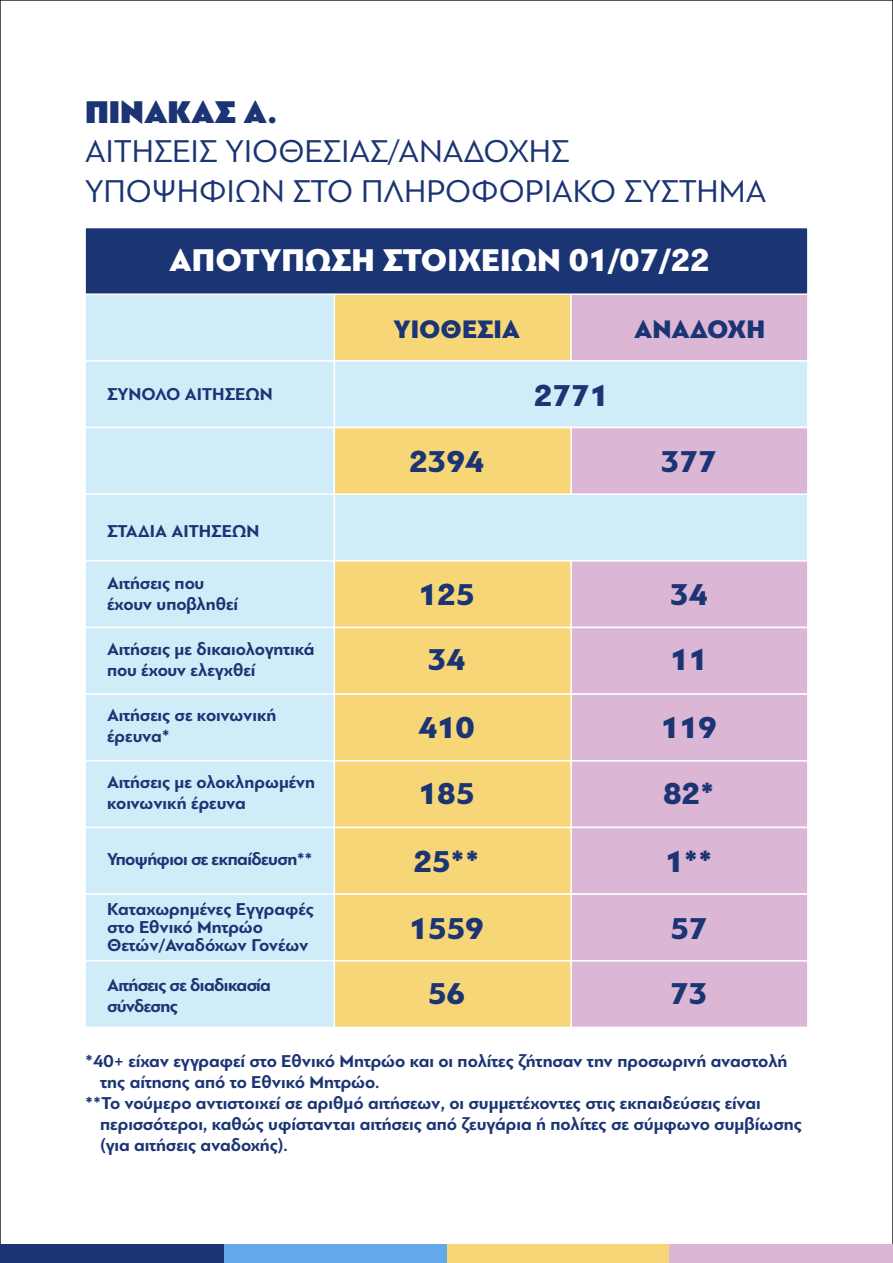
<style>
.page{position:relative;width:893px;height:1263px;background:#fff}
.page>*{position:absolute;margin:0;border:0;box-sizing:border-box;transform-origin:0 0}
.t1{font:33px/39.6px "PF Bague Sans Pro";color:#1b3474}
.t2{font:900 33px "PF Bague Sans Pro";color:#fff}
.t3{font:33px "PF Bague Sans Pro U Black";color:#1b3474}
.t4{font:900 31.65px/66.4px "PF Bague Sans Pro";color:#1b3474;text-align:center}
.t5{font:900 26.55px "PF Bague Sans Pro";color:#1b3474}
.t6{font:700 18px/21px "PF Bague Sans Pro";color:#1b3474}
.t7{font:700 18px/21px "PF Bague Sans Pro";letter-spacing:-.03em;color:#1b3474}
</style>
<div class="page">
<div style="left:446px;top:1244px;width:224px;height:19px;background:#f7d678"></div>
<div style="left:223px;top:1244px;width:223px;height:19px;background:#63a9e9"></div>
<div style="left:0;top:1244px;width:223px;height:19px;background:#1b3474"></div>
<div style="left:670px;top:1244px;width:223px;height:19px;background:#dbb6d5"></div>
<div style="left:84px;top:293px;width:725px;height:69px;background:#d1ecf9;border:2px solid #fff"></div>
<div style="left:334px;top:293px;width:238px;height:69px;background:#f7d678"></div>
<div style="left:570px;top:293px;width:239px;height:69px;background:#dbb6d5;border:2px solid #fff"></div>
<div style="left:84px;top:360px;width:725px;height:68px;background:#d1ecf9;border:2px solid #fff"></div>
<div style="left:84px;top:493px;width:725px;height:69px;background:#d1ecf9;border:2px solid #fff"></div>
<div style="left:84px;top:560px;width:725px;height:68px;background:#d1ecf9;border:2px solid #fff"></div>
<div style="left:84px;top:627px;width:725px;height:68px;background:#d1ecf9;border:2px solid #fff"></div>
<div style="left:84px;top:693px;width:725px;height:68px;background:#d1ecf9;border:2px solid #fff"></div>
<div style="left:84px;top:760px;width:725px;height:68px;background:#d1ecf9;border:2px solid #fff"></div>
<div style="left:84px;top:827px;width:725px;height:68px;background:#d1ecf9;border:2px solid #fff"></div>
<div style="left:84px;top:893px;width:725px;height:68px;background:#d1ecf9;border:2px solid #fff"></div>
<div style="left:570px;top:560px;width:239px;height:68px;background:#dbb6d5;border:2px solid #fff"></div>
<div style="left:570px;top:627px;width:239px;height:68px;background:#dbb6d5;border:2px solid #fff"></div>
<div style="left:570px;top:693px;width:239px;height:68px;background:#dbb6d5;border:2px solid #fff"></div>
<div style="left:570px;top:760px;width:239px;height:68px;background:#dbb6d5;border:2px solid #fff"></div>
<div style="left:334px;top:560px;width:238px;height:68px;background:#f7d678;border:2px solid #fff"></div>
<div style="left:334px;top:627px;width:238px;height:68px;background:#f7d678;border:2px solid #fff"></div>
<div style="left:334px;top:693px;width:238px;height:68px;background:#f7d678;border:2px solid #fff"></div>
<div style="left:334px;top:760px;width:238px;height:68px;background:#f7d678;border:2px solid #fff"></div>
<div style="left:570px;top:827px;width:239px;height:68px;background:#dbb6d5;border:2px solid #fff"></div>
<div style="left:334px;top:827px;width:238px;height:68px;background:#f7d678;border:2px solid #fff"></div>
<div style="left:570px;top:893px;width:239px;height:68px;background:#dbb6d5;border:2px solid #fff"></div>
<div style="left:334px;top:893px;width:238px;height:68px;background:#f7d678;border:2px solid #fff"></div>
<div style="left:84px;top:960px;width:725px;height:68px;background:#d1ecf9;border:2px solid #fff"></div>
<div style="left:570px;top:960px;width:239px;height:68px;background:#dbb6d5;border:2px solid #fff"></div>
<div style="left:334px;top:960px;width:238px;height:68px;background:#f7d678;border:2px solid #fff"></div>
<div style="left:84px;top:227px;width:725px;height:68px;background:#1b3474;border:2px solid #fff"></div>
<hr style="left:334px;top:361px;width:1px;height:66px;background:#fff">
<hr style="left:334px;top:494px;width:1px;height:67px;background:#fff">
<div style="left:84px;top:427px;width:725px;height:68px;background:#d1ecf9;border:2px solid #fff"></div>
<div style="left:570px;top:427px;width:239px;height:68px;background:#dbb6d5;border:2px solid #fff"></div>
<div style="left:334px;top:427px;width:238px;height:68px;background:#f7d678;border:2px solid #fff"></div>
<h1 class="t3" style="left:85px;top:91px;width:194px">ΠΙΝΑΚΑΣ Α.</h1>
<h1 class="t1" style="left:85px;top:132px;width:683px">ΑΙΤΗΣΕΙΣ ΥΙΟΘΕΣΙΑΣ/ΑΝΑ∆ΟΧΗΣ<br>ΥΠΟΨΗΦΙΩΝ ΣΤΟ ΠΛΗΡΟΦΟΡΙΑΚΟ ΣΥΣΤΗΜΑ</h1>
<h1 class="t2" style="left:169px;top:240px;width:542px">ΑΠΟΤΥΠΩΣΗ ΣΤΟΙΧΕΙΩΝ 01/07/22</h1>
<p class="t6" style="left:107px;top:384px;width:167px">ΣΥΝΟΛΟ ΑΙΤΗΣΕΩΝ</p>
<p class="t6" style="left:107px;top:521px;width:154px">ΣΤΑ∆ΙΑ ΑΙΤΗΣΕΩΝ</p>
<p class="t6" style="left:107px;top:573px;width:133px">Αιτήσεις που έχουν υποβληθεί</p>
<p class="t6" style="left:107px;top:639px;width:209px">Αιτήσεις µε δικαιολογητικά που έχουν ελεγχθεί</p>
<p class="t6" style="left:107px;top:705px;width:171px">Αιτήσεις σε κοινωνική έρευνα*</p>
<p class="t6" style="left:107px;top:772px;width:209px">Αιτήσεις µε ολοκληρωµένη κοινωνική έρευνα</p>
<p class="t7" style="left:107px;top:849px;width:207px">Υποψήφιοι σε εκπαίδευση**</p>
<p class="t6" style="left:107px;top:900px;width:208px;line-height:18px">Καταχωρηµένες Εγγραφές στο Εθνικό Μητρώο<br>Θετών/Αναδόχων Γονέων</p>
<p class="t7" style="left:107px;top:974px;width:165px">Αιτήσεις σε διαδικασία σύνδεσης</p>
<h3 class="t5" style="left:393px;top:313px;width:128px">ΥΙΟΘΕΣΙΑ</h3>
<h3 class="t5" style="left:634px;top:313px;width:132px">ΑΝΑ∆ΟΧΗ</h3>
<h2 class="t4" style="left:534px;top:363px;width:76px">2771</h2>
<h2 class="t4" style="left:409px;top:429px;width:76px">2394</h2>
<h2 class="t4" style="left:661px;top:429px;width:57px">377</h2>
<h2 class="t4" style="left:409px;top:562px;width:76px">125<br>34<br>410<br>185<br>25**<br>1559<br>56</h2>
<h2 class="t4" style="left:661px;top:562px;width:57px;text-align:left">34<br>11<br>119<br>82*<br>1**<br>57</h2>
<h2 class="t4" style="left:670px;top:961px;width:39px">73</h2>
<p class="t6" style="left:85px;top:1050px;width:704px">*40+ είχαν εγγραφεί στο Εθνικό Μητρώο και οι πολίτες ζήτησαν την προσωρινή αναστολή</p>
<p class="t6" style="left:100px;top:1071px;width:281px">της αίτησης από το Εθνικό Μητρώο.</p>
<p class="t6" style="left:85px;top:1092px;width:677px">**Το νούµερο αντιστοιχεί σε αριθµό αιτήσεων, οι συµµετέχοντες στις εκπαιδεύσεις είναι</p>
<p class="t6" style="left:100px;top:1113px;width:703px">περισσότεροι, καθώς υφίστανται αιτήσεις από ζευγάρια ή πολίτες σε σύµφωνο συµβίωσης</p>
<p class="t6" style="left:100px;top:1134px;width:189px">(για αιτήσεις αναδοχής).</p>
</div>
